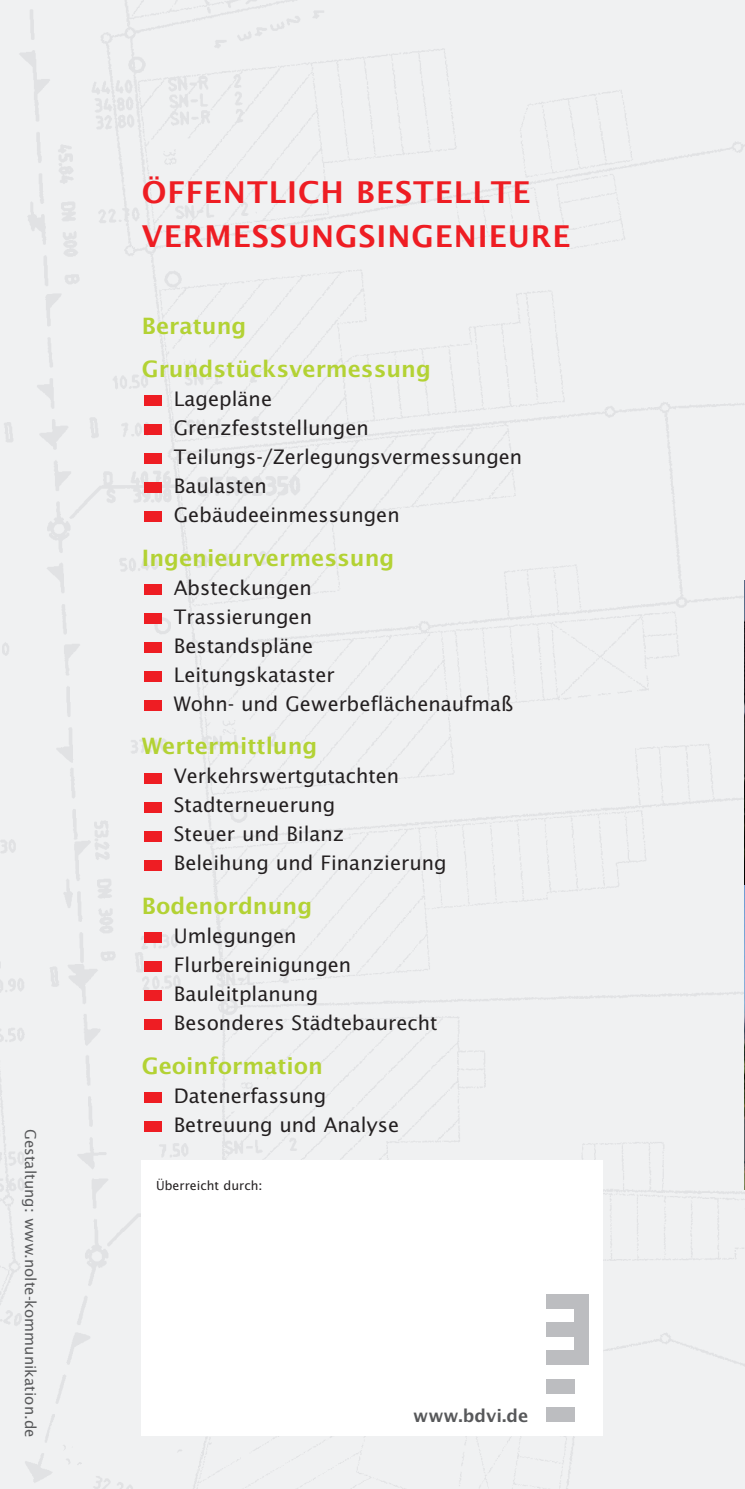
<style>
.page{position:relative;width:745px;height:1489px;background:#fff}
.page>*{position:absolute;margin:0;border:0;box-sizing:border-box;transform-origin:0 0}
.t1{font:600 30px/43.5px "Lucida Sans";letter-spacing:.03em;color:#ee1d23}
.t2{font:600 22.5px/43.5px "Lucida Sans";color:#b3d234}
.t3{font:20px/29px "Lucida Sans";color:#231f20}
.t4{font:600 17.5px "Lucida Sans";color:#57585a}
.t5{font:15px "Lucida Sans";color:#57585a}
.t6{font:12.5px "Lucida Sans";color:#231f20}
</style>
<div class="page">
<div style="left:0;top:0;width:744px;height:1488px;background:#f0f1f2"></div>
<div style="left:144px;top:1120px;width:18px;height:11px;background:#ee1d23"></div>
<div style="left:144px;top:1091px;width:18px;height:11px;background:#ee1d23"></div>
<div style="left:144px;top:1019px;width:18px;height:11px;background:#ee1d23"></div>
<div style="left:144px;top:990px;width:18px;height:10px;background:#ee1d23"></div>
<div style="left:144px;top:961px;width:18px;height:11px;background:#ee1d23"></div>
<div style="left:144px;top:932px;width:18px;height:10px;background:#ee1d23"></div>
<div style="left:144px;top:859px;width:18px;height:11px;background:#ee1d23"></div>
<div style="left:144px;top:830px;width:18px;height:11px;background:#ee1d23"></div>
<div style="left:144px;top:801px;width:18px;height:11px;background:#ee1d23"></div>
<div style="left:144px;top:772px;width:18px;height:11px;background:#ee1d23"></div>
<div style="left:144px;top:700px;width:18px;height:11px;background:#ee1d23"></div>
<div style="left:144px;top:671px;width:18px;height:11px;background:#ee1d23"></div>
<div style="left:144px;top:642px;width:18px;height:10px;background:#ee1d23"></div>
<div style="left:144px;top:613px;width:18px;height:10px;background:#ee1d23"></div>
<div style="left:144px;top:584px;width:18px;height:10px;background:#ee1d23"></div>
<div style="left:144px;top:511px;width:18px;height:11px;background:#ee1d23"></div>
<div style="left:144px;top:482px;width:18px;height:11px;background:#ee1d23"></div>
<div style="left:144px;top:453px;width:18px;height:11px;background:#ee1d23"></div>
<div style="left:144px;top:424px;width:18px;height:11px;background:#ee1d23"></div>
<div style="left:144px;top:395px;width:18px;height:11px;background:#ee1d23"></div>
<img style="left:744px;top:885px;width:1px;height:304px">
<div style="left:142px;top:1160px;width:460px;height:276px;background:#fff"></div>
<img style="left:744px;top:580px;width:1px;height:305px">
<div style="left:546px;top:1407px;width:28px;height:14px;background:#bcbdc0"></div>
<div style="left:546px;top:1378px;width:28px;height:15px;background:#bcbdc0"></div>
<div style="left:546px;top:1350px;width:28px;height:14px;background:#bcbdc0"></div>
<div style="left:546px;top:1322px;width:28px;height:14px;background:#bcbdc0"></div>
<div style="left:574px;top:1293px;width:14px;height:71px;background:#bcbdc0"></div>
<div style="left:546px;top:1293px;width:28px;height:15px;background:#bcbdc0"></div>
<p class="t5" style="left:37px;top:1128px;width:310px;rotate:90deg">Gestaltung: www.nolte-kommunikation.de</p>
<h1 class="t1" style="left:142px;top:172px;width:430px">ÖFFENTLICH BESTELLTE<br>VERMESSUNGSINGENIEURE</h1>
<p class="t2" style="left:142px;top:305px;width:290px">Beratung<br>Grundstücksvermessung</p>
<p class="t3" style="left:174px;top:386px;width:350px">Lagepläne<br>Grenzfeststellungen<br>Teilungs-/Zerlegungsvermessungen<br>Baulasten<br>Gebäudeeinmessungen</p>
<p class="t2" style="left:142px;top:537px;width:254px">Ingenieurvermessung</p>
<p class="t3" style="left:174px;top:574px;width:340px">Absteckungen<br>Trassierungen<br>Bestandspläne<br>Leitungskataster<br>Wohn- und Gewerbeflächenaufmaß</p>
<p class="t2" style="left:142px;top:725px;width:177px">Wertermittlung</p>
<p class="t3" style="left:174px;top:763px;width:274px">Verkehrswertgutachten<br>Stadterneuerung<br>Steuer und Bilanz<br>Beleihung und Finanzierung</p>
<p class="t2" style="left:142px;top:885px;width:172px">Bodenordnung</p>
<p class="t3" style="left:174px;top:922px;width:265px">Umlegungen<br>Flurbereinigungen<br>Bauleitplanung<br>Besonderes Städtebaurecht</p>
<p class="t2" style="left:142px;top:1044px;width:182px">Geoinformation</p>
<p class="t3" style="left:174px;top:1082px;width:227px">Datenerfassung<br>Betreuung und Analyse</p>
<p class="t6" style="left:156px;top:1179px;width:108px">Überreicht durch:</p>
<p class="t4" style="left:413px;top:1407px;width:117px">www.bdvi.de</p>
</div>
